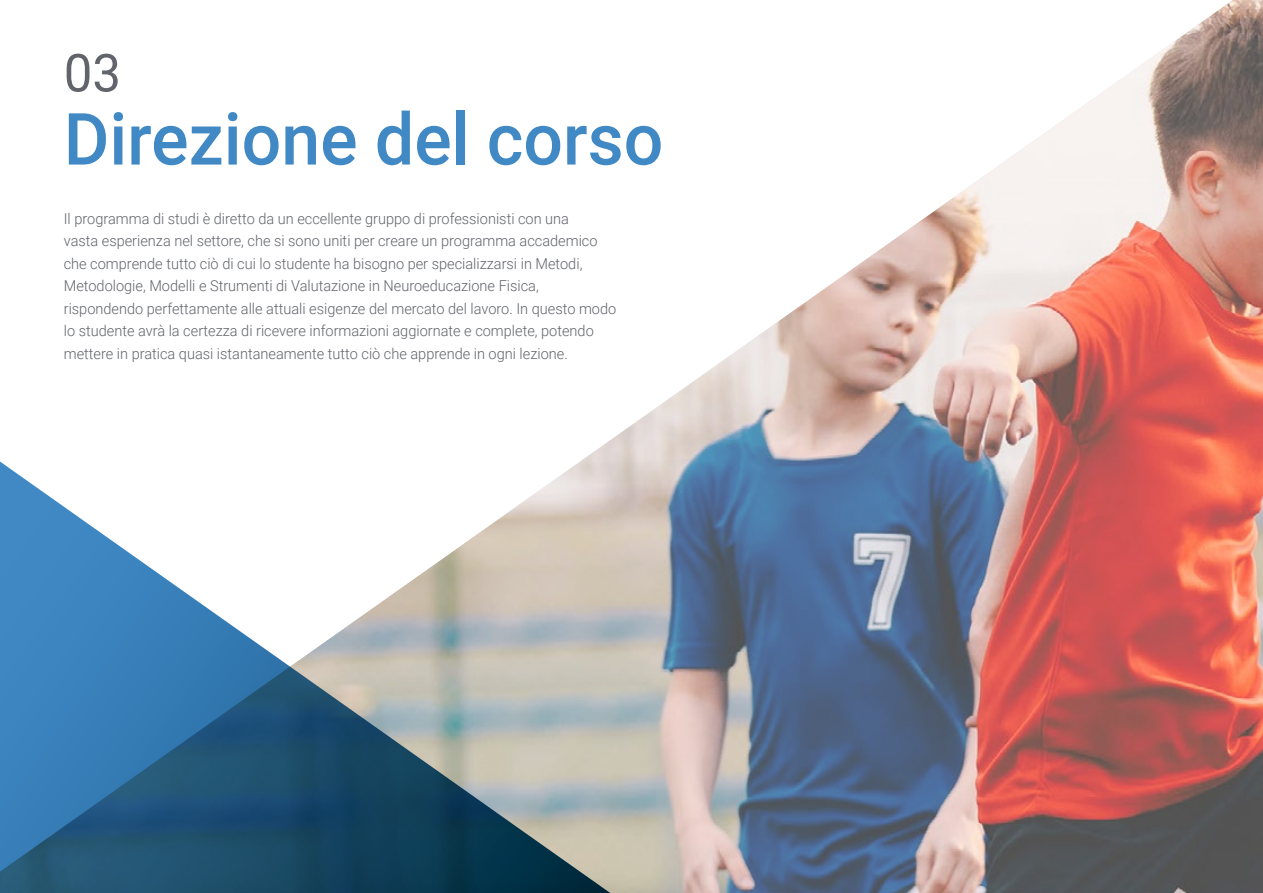
<style>
.page{position:relative;width:1263px;height:893px;background:#fff}
.page>*{position:absolute;margin:0;border:0;box-sizing:border-box;transform-origin:0 0}
.t1{font:500 72px "Roboto";color:#4089c5}
.t2{font:52.5px "Roboto";color:#61646a}
.t3{font:300 15px/22.5px "Roboto";color:#61646a}
</style>
<div class="page">
<img style="left:602px;top:0;width:661px;height:893px">
<svg style="left:0;top:446px;width:640px;height:447px"></svg>
<h2 class="t2" style="left:64px;top:36px;width:59px">03</h2>
<h1 class="t1" style="left:64px;top:89px;width:601px">Direzione del corso</h1>
<p class="t3" style="left:64px;top:207px;width:554px">Il programma di studi è diretto da un eccellente gruppo di professionisti con una<br>vasta esperienza nel settore, che si sono uniti per creare un programma accademico che comprende tutto ciò di cui lo studente ha bisogno per specializzarsi in Metodi, Metodologie, Modelli e Strumenti di Valutazione in Neuroeducazione Fisica, rispondendo perfettamente alle attuali esigenze del mercato del lavoro. In questo modo lo studente avrà la certezza di ricevere informazioni aggiornate e complete, potendo mettere in pratica quasi istantaneamente tutto ciò che apprende in ogni lezione.</p>
</div>
